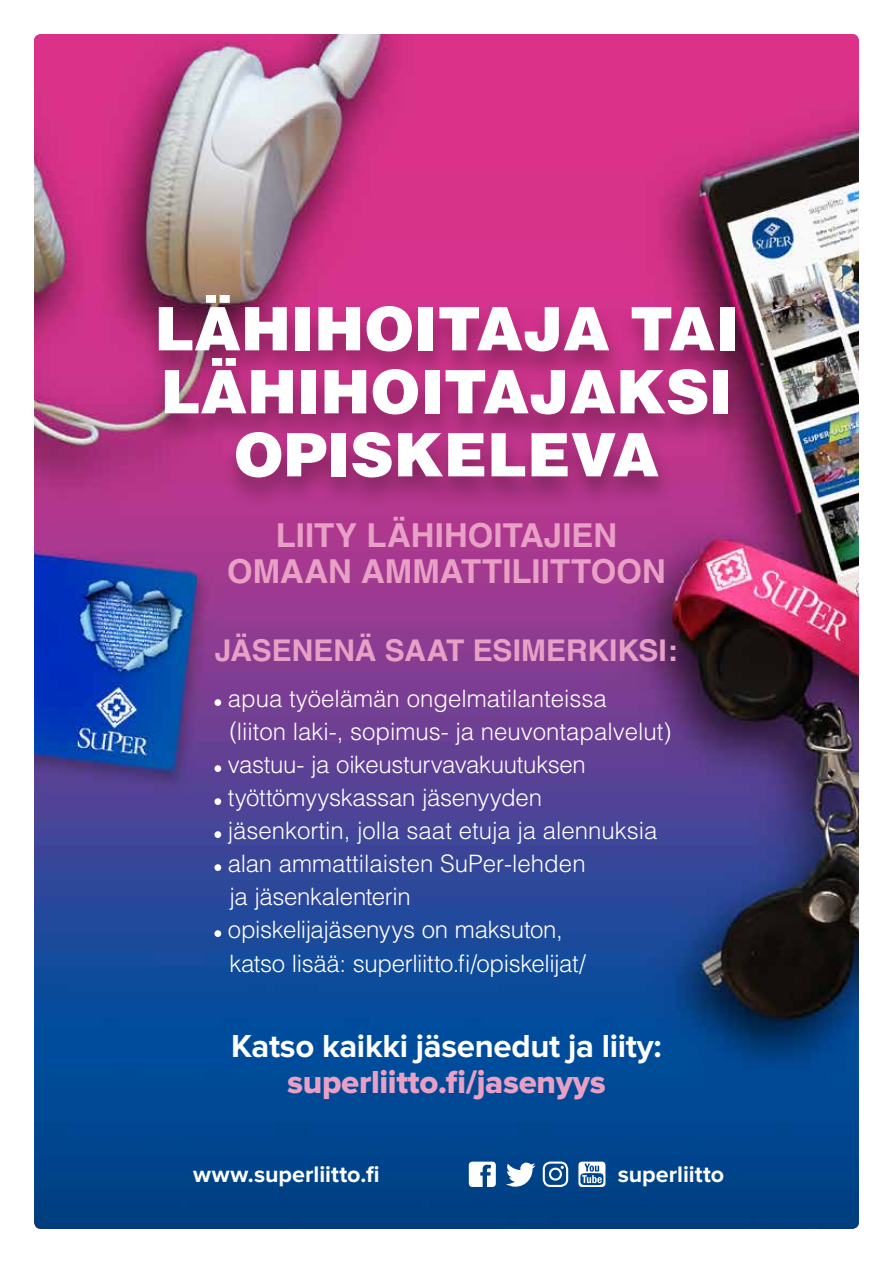
<style>
.page{position:relative;width:893px;height:1263px;background:#fff}
.page>*{position:absolute;margin:0;border:0;box-sizing:border-box;transform-origin:0 0}
.t1{font:900 60px/63px "Helvetica";color:#fff;text-align:center}
.t2{font:700 33px/36px "Helvetica";color:#e9a0c6;text-align:center}
.t3{font:700 33px "Proxima Nova";letter-spacing:-.01em;color:#fff}
.t4{font:33px "Proxima Nova Extrabld";letter-spacing:-.01em;color:#e9a0c6}
.t5{font:700 30px "Helvetica";color:#e9a0c6}
.t6{font:300 24px/33px "Helvetica";color:#fff}
.t7{font:700 23.25px "Proxima Nova";color:#fff}
</style>
<div class="page">
<img style="left:34px;top:34px;width:825px;height:1195px">
<div style="left:144px;top:293px;width:610px;height:216px;background:#000;opacity:.3"></div>
<svg style="left:506px;top:1162px;width:29px;height:25px"></svg>
<div style="left:543px;top:1161px;width:25px;height:26px;border:2px solid #fff;border-radius:7px"></div>
<div style="left:549px;top:1167px;width:13px;height:13px;border:2px solid #fff;border-radius:50%"></div>
<svg style="left:578px;top:1161px;width:27px;height:26px"></svg>
<svg style="left:469px;top:1161px;width:27px;height:26px"></svg>
<div style="left:214px;top:699px;width:7px;height:7px;background:#fff;border-radius:50%"></div>
<div style="left:214px;top:765px;width:7px;height:7px;background:#fff;border-radius:50%"></div>
<div style="left:214px;top:798px;width:7px;height:7px;background:#fff;border-radius:50%"></div>
<div style="left:214px;top:831px;width:7px;height:7px;background:#fff;border-radius:50%"></div>
<div style="left:214px;top:864px;width:7px;height:7px;background:#fff;border-radius:50%"></div>
<div style="left:214px;top:930px;width:7px;height:7px;background:#fff;border-radius:50%"></div>
<h1 class="t1" style="left:154px;top:295px;width:586px">LÄHIHOITAJA TAI<br>LÄHIHOITAJAKSI<br>OPISKELEVA</h1>
<h2 class="t2" style="left:227px;top:517px;width:440px">LIITY LÄHIHOITAJIEN<br>OMAAN AMMATTILIITTOON</h2>
<p class="t5" style="left:215px;top:632px;width:465px">JÄSENENÄ SAAT ESIMERKIKSI:</p>
<p class="t6" style="left:228px;top:682px;width:445px">apua työelämän ongelmatilanteissa<br>(liiton laki-, sopimus- ja neuvontapalvelut) vastuu- ja oikeusturvavakuutuksen työttömyyskassan jäsenyyden<br>jäsenkortin, jolla saat etuja ja alennuksia alan ammattilaisten SuPer-lehden<br>ja jäsenkalenterin<br>opiskelijajäsenyys on maksuton,<br>katso lisää: superliitto.fi/opiskelijat/</p>
<h2 class="t3" style="left:231px;top:1027px;width:432px">Katso kaikki jäsenedut ja liity:</h2>
<h2 class="t4" style="left:287px;top:1063px;width:320px">superliitto.fi/jasenyys</h2>
<p class="t7" style="left:193px;top:1161px;width:188px">www.superliitto.fi</p>
<p class="t7" style="left:618px;top:1161px;width:108px">superliitto</p>
</div>
